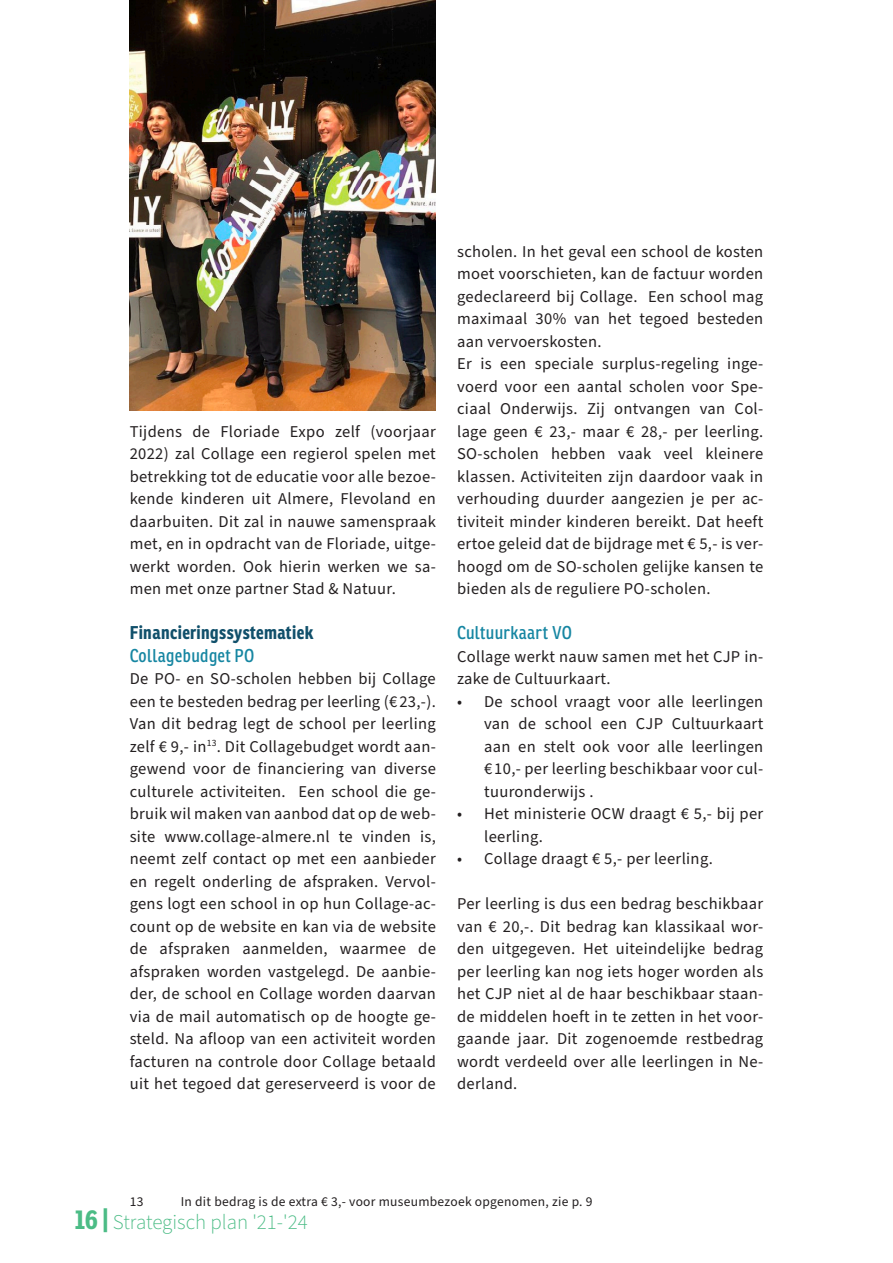
<style>
.page{position:relative;width:893px;height:1263px;background:#fff}
.page>*{position:absolute;margin:0;border:0;box-sizing:border-box;transform-origin:0 0}
.t1{font:300 21px "Source Sans Pro";color:#4cbc86}
.SP_Normaal{font:18px "Ronnia Cond";letter-spacing:.02em;color:#1686a2}
.SP_Normaal-2{font:700 18px "Ronnia Cond";letter-spacing:.02em;color:#11506b}
.SP_Normaal-3{font:16.5px/22.5px "Source Sans Pro";letter-spacing:.02em;color:#231f20;text-align:justify}
.SP_Normaal-4{font:13.5px "Source Sans Pro";letter-spacing:.02em;color:#231f20}
.s1{font-family:"Ronnia Cond";font-weight:700;font-size:27px}
</style>
<div class="page">
<img style="left:130px;top:0;width:306px;height:410px">
<p class="SP_Normaal-3" style="left:130px;top:420px;width:308px">Tijdens de Floriade Expo zelf (voorjaar 2022) zal Collage een regierol spelen met betrekking tot de educatie voor alle bezoe&shy;kende kinderen uit Almere, Flevoland en daarbuiten. Dit zal in nauwe samenspraak met, en in opdracht van de Floriade, uitge&shy;werkt worden. Ook hierin werken we sa&shy;men met onze partner Stad &amp; Natuur.</p>
<p class="SP_Normaal-2" style="left:130px;top:621px;width:185px">Financieringssystematiek</p>
<p class="SP_Normaal" style="left:130px;top:644px;width:126px">Collagebudget PO</p>
<p class="SP_Normaal-3" style="left:130px;top:668px;width:308px">De PO- en SO-scholen hebben bij Collage een te besteden bedrag per leerling (€23,-).<br>Van dit bedrag legt de school per leerling zelf € 9,- in<sup>13</sup>. Dit Collagebudget wordt aan&shy;gewend voor de financiering van diverse culturele activiteiten. Een school die ge&shy;bruik wil maken van aanbod dat op de web&shy;site www.collage-almere.nl te vinden is, neemt zelf contact op met een aanbieder en regelt onderling de afspraken. Vervol&shy;gens logt een school in op hun Collage-ac&shy;count op de website en kan via de website de afspraken aanmelden, waarmee de afspraken worden vastgelegd. De aanbie&shy;der, de school en Collage worden daarvan via de mail automatisch op de hoogte ge&shy;steld. Na afloop van een activiteit worden facturen na controle door Collage betaald uit het tegoed dat gereserveerd is voor de</p>
<p class="SP_Normaal-3" style="left:457px;top:240px;width:308px">scholen. In het geval een school de kosten moet voorschieten, kan de factuur worden gedeclareerd bij Collage. Een school mag maximaal 30% van het tegoed besteden aan vervoerskosten.</p>
<p class="SP_Normaal-3" style="left:457px;top:353px;width:308px">Er is een speciale surplus-regeling inge&shy;voerd voor een aantal scholen voor Spe&shy;ciaal Onderwijs. Zij ontvangen van Col&shy;lage geen € 23,- maar € 28,- per leerling.<br>SO-scholen hebben vaak veel kleinere klassen. Activiteiten zijn daardoor vaak in verhouding duurder aangezien je per ac&shy;tiviteit minder kinderen bereikt. Dat heeft ertoe geleid dat de bijdrage met € 5,- is ver&shy;hoogd om de SO-scholen gelijke kansen te bieden als de reguliere PO-scholen.</p>
<p class="SP_Normaal" style="left:457px;top:621px;width:116px">Cultuurkaart VO</p>
<p class="SP_Normaal-3" style="left:457px;top:645px;width:308px">Collage werkt nauw samen met het CJP in&shy;zake de Cultuurkaart.</p>
<p class="SP_Normaal-3" style="left:484px;top:690px;width:281px;text-indent:-27px">• De school vraagt voor alle leerlingen van de school een CJP Cultuurkaart aan en stelt ook voor alle leerlingen €10,- per leerling beschikbaar voor cul&shy;tuuronderwijs .</p>
<p class="SP_Normaal-3" style="left:484px;top:803px;width:281px;text-indent:-27px">• Het ministerie OCW draagt € 5,- bij per leerling.</p>
<p class="SP_Normaal-3" style="left:457px;top:848px;width:257px">• Collage draagt € 5,- per leerling.</p>
<p class="SP_Normaal-3" style="left:457px;top:893px;width:308px">Per leerling is dus een bedrag beschikbaar van € 20,-. Dit bedrag kan klassikaal wor&shy;den uitgegeven. Het uiteindelijke bedrag per leerling kan nog iets hoger worden als het CJP niet al de haar beschikbaar staan&shy;de middelen hoeft in te zetten in het voor&shy;gaande jaar. Dit zogenoemde restbedrag wordt verdeeld over alle leerlingen in Ne&shy;derland.</p>
<p class="SP_Normaal-4" style="left:130px;top:1193px;width:15px">13</p>
<p class="SP_Normaal-4" style="left:181px;top:1193px;width:413px">In dit bedrag is de extra € 3,- voor museumbezoek opgenomen, zie p. 9</p>
<p class="t1" style="left:74px;top:1208px;width:235px"><span class="s1">16 |</span> Strategisch plan '21-'24</p>
</div>
